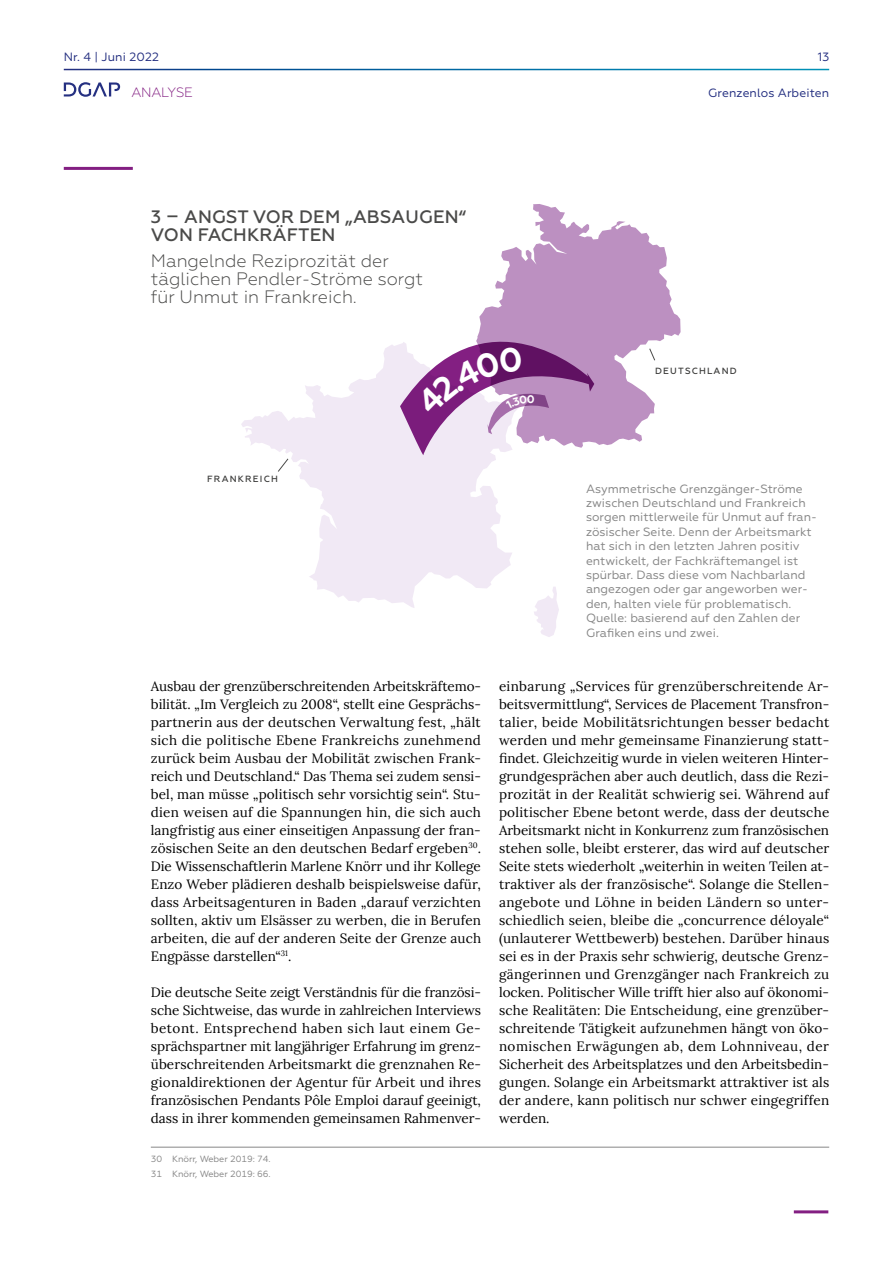
<style>
.page{position:relative;width:893px;height:1263px;background:#fff}
.page>*{position:absolute;margin:0;border:0;box-sizing:border-box;transform-origin:0 0}
.t1{font:300 18px/18px "Geometria";color:#4a4a49}
.t2{font:500 18px/18px "Geometria";letter-spacing:.01em;color:#4a4a49}
.t3{font:13.5px/18px "Lora";color:#000;text-align:justify}
.t4{font:300 13.5px "Geometria";letter-spacing:-.025em;color:#831f82}
.t5{font:12px/14.4px "Geometria";color:#878787}
.t6{font:12px "Geometria";letter-spacing:.01em;color:#253081}
.t7{font:9px/14.7px "Geometria";letter-spacing:-.005em;color:#878787}
.t8{font:500 9px "Geometria";letter-spacing:.13em;color:#3c3c3b}
</style>
<div class="page">
<hr style="left:64px;top:167px;width:69px;height:3px;background:#831f82">
<hr style="left:794px;top:1210px;width:34px;height:3px;background:#831f82">
<svg style="left:64px;top:82px;width:56px;height:15px"></svg>
<hr style="left:151px;top:1147px;width:678px;height:1px;background:#878787">
<svg style="left:479px;top:204px;width:202px;height:241px;fill:#bc90c1"></svg>
<svg style="left:241px;top:344px;width:318px;height:293px"></svg>
<svg style="left:649px;top:348px;width:7px;height:13px"></svg>
<svg style="left:277px;top:458px;width:12px;height:14px"></svg>
<svg style="left:400px;top:327px;width:194px;height:130px"></svg>
<p class="t6" style="left:64px;top:49px;width:97px">Nr. 4 | Juni 2022</p>
<p class="t6" style="left:818px;top:49px;width:13px">13</p>
<p class="t4" style="left:132px;top:84px;width:63px">ANALYSE</p>
<p class="t6" style="left:708px;top:85px;width:123px">Grenzenlos Arbeiten</p>
<h1 class="t2" style="left:151px;top:207px;width:317px">3 – ANGST VOR DEM „ABSAUGEN“<br>VON FACHKRÄFTEN</h1>
<h1 class="t1" style="left:151px;top:252px;width:274px">Mangelnde Reziprozität der täglichen Pendler-Ströme sorgt für Unmut in Frankreich.</h1>
<p class="t8" style="left:655px;top:365px;width:83px">DEUTSCHLAND</p>
<p class="t8" style="left:207px;top:473px;width:72px">FRANKREICH</p>
<p class="t3" style="left:151px;top:676px;width:332px">Ausbau der grenzüberschreitenden Arbeitskräftemo&shy;bilität. „Im Vergleich zu 2008“, stellt eine Gesprächs&shy;partnerin aus der deutschen Verwaltung fest, „hält sich die politische Ebene Frankreichs zunehmend zurück beim Ausbau der Mobilität zwischen Frank&shy;reich und Deutschland.“ Das Thema sei zudem sensi&shy;bel, man müsse „politisch sehr vorsichtig sein“. Stu&shy;dien weisen auf die Spannungen hin, die sich auch langfristig aus einer einseitigen Anpassung der fran&shy;zösischen Seite an den deutschen Bedarf ergeben<sup>30</sup>.<br>Die Wissenschaftlerin Marlene Knörr und ihr Kollege Enzo Weber plädieren deshalb beispielsweise dafür, dass Arbeitsagenturen in Baden „darauf verzichten sollten, aktiv um Elsässer zu werben, die in Berufen arbeiten, die auf der anderen Seite der Grenze auch Engpässe darstellen“<sup>31</sup>.</p>
<p class="t3" style="left:151px;top:982px;width:332px">Die deutsche Seite zeigt Verständnis für die französi&shy;sche Sichtweise, das wurde in zahlreichen Interviews betont. Entsprechend haben sich laut einem Ge&shy;sprächspartner mit langjähriger Erfahrung im grenz&shy;überschreitenden Arbeitsmarkt die grenznahen Re&shy;gionaldirektionen der Agentur für Arbeit und ihres französischen Pendants Pôle Emploi darauf geeinigt, dass in ihrer kommenden gemeinsamen Rahmenver-</p>
<p class="t7" style="left:151px;top:1151px;width:121px">30 Knörr, Weber 2019: 74.<br>31 Knörr, Weber 2019: 66.</p>
<p class="t5" style="left:586px;top:481px;width:232px">Asymmetrische Grenzgänger-Ströme zwischen Deutschland und Frankreich sorgen mittlerweile für Unmut auf fran&shy;zösischer Seite. Denn der Arbeitsmarkt hat sich in den letzten Jahren positiv entwickelt, der Fachkräftemangel ist spürbar. Dass diese vom Nachbarland angezogen oder gar angeworben wer&shy;den, halten viele für problematisch.<br>Quelle: basierend auf den Zahlen der Grafiken eins und zwei.</p>
<p class="t3" style="left:499px;top:676px;width:332px">einbarung „Services für grenzüberschreitende Ar&shy;beitsvermittlung“, Services de Placement Transfron&shy;talier, beide Mobilitätsrichtungen besser bedacht werden und mehr gemeinsame Finanzierung statt&shy;findet. Gleichzeitig wurde in vielen weiteren Hinter&shy;grundgesprächen aber auch deutlich, dass die Rezi&shy;prozität in der Realität schwierig sei. Während auf politischer Ebene betont werde, dass der deutsche Arbeitsmarkt nicht in Konkurrenz zum französischen stehen solle, bleibt ersterer, das wird auf deutscher Seite stets wiederholt „weiterhin in weiten Teilen at&shy;traktiver als der französische“. Solange die Stellen&shy;angebote und Löhne in beiden Ländern so unter&shy;schiedlich seien, bleibe die „concurrence déloyale“ (unlauterer Wettbewerb) bestehen. Darüber hinaus sei es in der Praxis sehr schwierig, deutsche Grenz&shy;gängerinnen und Grenzgänger nach Frankreich zu locken. Politischer Wille trifft hier also auf ökonomi&shy;sche Realitäten: Die Entscheidung, eine grenzüber&shy;schreitende Tätigkeit aufzunehmen hängt von öko&shy;nomischen Erwägungen ab, dem Lohnniveau, der Sicherheit des Arbeitsplatzes und den Arbeitsbedin&shy;gungen. Solange ein Arbeitsmarkt attraktiver ist als der andere, kann politisch nur schwer eingegriffen werden.</p>
</div>
